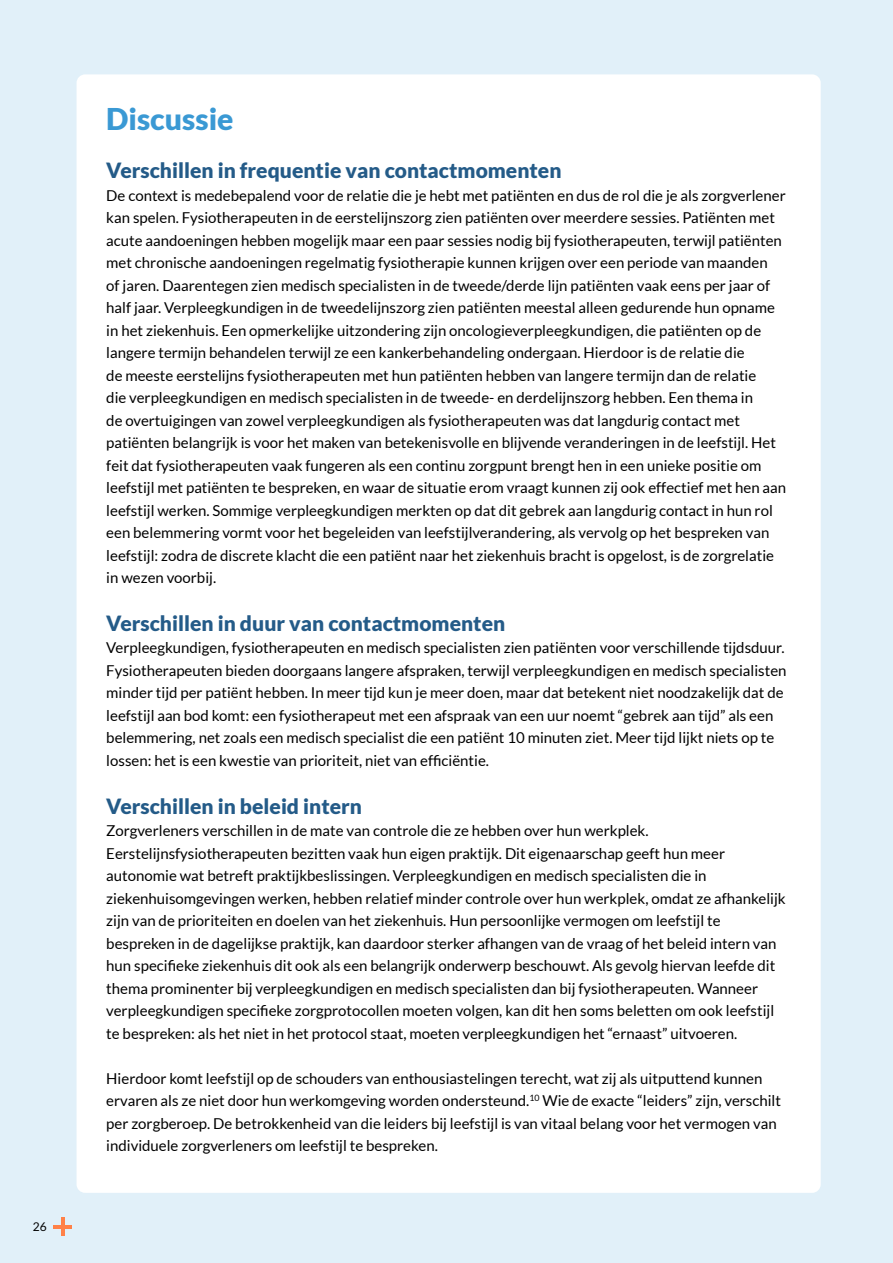
<style>
.page{position:relative;width:893px;height:1263px;background:#e1f0f9}
.page>*{position:absolute;margin:0;border:0;box-sizing:border-box;transform-origin:0 0}
.t1{font:900 30px "Lato";color:#3a99d4}
.t2{font:900 21px "Lato";color:#245b88}
.t3{font:15px/22.5px "Lato";color:#000}
.t4{font:12px "Lato";color:#000}
</style>
<div class="page">
<div style="left:77px;top:74px;width:744px;height:1119px;background:#fff;border-radius:9px"></div>
<hr style="left:61px;top:1218px;width:3px;height:18px;background:#ff8148">
<hr style="left:54px;top:1225px;width:18px;height:3px;background:#ff8148">
<p class="t4" style="left:33px;top:1220px;width:15px">26</p>
<h1 class="t1" style="left:106px;top:102px;width:129px">Discussie</h1>
<h2 class="t2" style="left:106px;top:158px;width:457px">Verschillen in frequentie van contactmomenten</h2>
<p class="t3" style="left:106px;top:184px;width:681px">De context is medebepalend voor de relatie die je hebt met patiënten en dus de rol die je als zorgverlener kan spelen. Fysiotherapeuten in de eerstelijnszorg zien patiënten over meerdere sessies. Patiënten met acute aandoeningen hebben mogelijk maar een paar sessies nodig bij fysiotherapeuten, terwijl patiënten met chronische aandoeningen regelmatig fysiotherapie kunnen krijgen over een periode van maanden<br>of jaren. Daarentegen zien medisch specialisten in de tweede/derde lijn patiënten vaak eens per jaar of half jaar. Verpleegkundigen in de tweedelijnszorg zien patiënten meestal alleen gedurende hun opname in het ziekenhuis. Een opmerkelijke uitzondering zijn oncologieverpleegkundigen, die patiënten op de langere termijn behandelen terwijl ze een kankerbehandeling ondergaan. Hierdoor is de relatie die<br>de meeste eerstelijns fysiotherapeuten met hun patiënten hebben van langere termijn dan de relatie<br>die verpleegkundigen en medisch specialisten in de tweede- en derdelijnszorg hebben. Een thema in<br>de overtuigingen van zowel verpleegkundigen als fysiotherapeuten was dat langdurig contact met patiënten belangrijk is voor het maken van betekenisvolle en blijvende veranderingen in de leefstijl. Het feit dat fysiotherapeuten vaak fungeren als een continu zorgpunt brengt hen in een unieke positie om leefstijl met patiënten te bespreken, en waar de situatie erom vraagt kunnen zij ook effectief met hen aan leefstijl werken. Sommige verpleegkundigen merkten op dat dit gebrek aan langdurig contact in hun rol een belemmering vormt voor het begeleiden van leefstijlverandering, als vervolg op het bespreken van leefstijl: zodra de discrete klacht die een patiënt naar het ziekenhuis bracht is opgelost, is de zorgrelatie in wezen voorbij.</p>
<h2 class="t2" style="left:106px;top:611px;width:400px">Verschillen in duur van contactmomenten</h2>
<p class="t3" style="left:106px;top:637px;width:682px">Verpleegkundigen, fysiotherapeuten en medisch specialisten zien patiënten voor verschillende tijdsduur.<br>Fysiotherapeuten bieden doorgaans langere afspraken, terwijl verpleegkundigen en medisch specialisten minder tijd per patiënt hebben. In meer tijd kun je meer doen, maar dat betekent niet noodzakelijk dat de leefstijl aan bod komt: een fysiotherapeut met een afspraak van een uur noemt “gebrek aan tijd” als een belemmering, net zoals een medisch specialist die een patiënt 10 minuten ziet. Meer tijd lijkt niets op te lossen: het is een kwestie van prioriteit, niet van efficiëntie.</p>
<h2 class="t2" style="left:106px;top:794px;width:257px">Verschillen in beleid intern</h2>
<p class="t3" style="left:106px;top:819px;width:681px">Zorgverleners verschillen in de mate van controle die ze hebben over hun werkplek.<br>Eerstelijnsfysiotherapeuten bezitten vaak hun eigen praktijk. Dit eigenaarschap geeft hun meer autonomie wat betreft praktijkbeslissingen. Verpleegkundigen en medisch specialisten die in ziekenhuisomgevingen werken, hebben relatief minder controle over hun werkplek, omdat ze afhankelijk zijn van de prioriteiten en doelen van het ziekenhuis. Hun persoonlijke vermogen om leefstijl te bespreken in de dagelijkse praktijk, kan daardoor sterker afhangen van de vraag of het beleid intern van hun specifieke ziekenhuis dit ook als een belangrijk onderwerp beschouwt. Als gevolg hiervan leefde dit thema prominenter bij verpleegkundigen en medisch specialisten dan bij fysiotherapeuten. Wanneer verpleegkundigen specifieke zorgprotocollen moeten volgen, kan dit hen soms beletten om ook leefstijl te bespreken: als het niet in het protocol staat, moeten verpleegkundigen het “ernaast” uitvoeren.</p>
<p class="t3" style="left:106px;top:1067px;width:676px">Hierdoor komt leefstijl op de schouders van enthousiastelingen terecht, wat zij als uitputtend kunnen ervaren als ze niet door hun werkomgeving worden ondersteund.<sup>10</sup> Wie de exacte “leiders” zijn, verschilt per zorgberoep. De betrokkenheid van die leiders bij leefstijl is van vitaal belang voor het vermogen van individuele zorgverleners om leefstijl te bespreken.</p>
</div>
